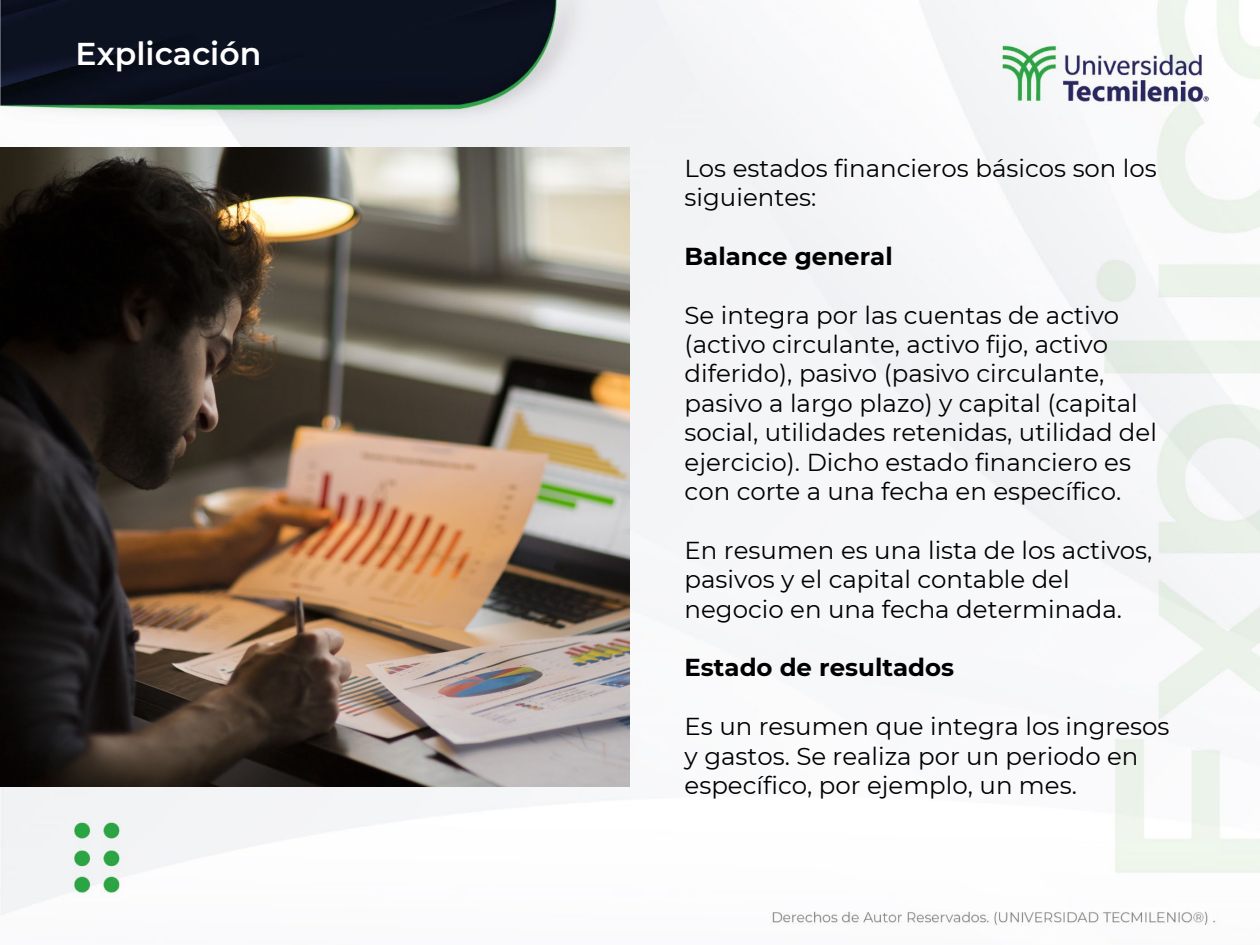
<style>
.page{position:relative;width:1260px;height:945px;background:#fff}
.page>*{position:absolute;margin:0;border:0;box-sizing:border-box;transform-origin:0 0}
.t1{font:600 31.5px "Montserrat";color:#fff}
.t2{font:24.5px/29.4px "Montserrat";color:#000}
.t3{font:700 24.5px "Montserrat";color:#000}
</style>
<div class="page">
<img style="left:0;top:0;width:1260px;height:926px">
<img style="left:0;top:147px;width:630px;height:640px">
<p class="t1" style="left:76px;top:32px;width:187px">Explicación</p>
<h1 class="t2" style="left:685px;top:152px;width:474px">Los estados financieros básicos son los siguientes:</h1>
<h1 class="t3" style="left:685px;top:238px;width:210px">Balance general</h1>
<h1 class="t2" style="left:685px;top:299px;width:474px">Se integra por las cuentas de activo (activo circulante, activo fijo, activo diferido), pasivo (pasivo circulante, pasivo a largo plazo) y capital (capital social, utilidades retenidas, utilidad del ejercicio). Dicho estado financiero es con corte a una fecha en específico.</h1>
<h1 class="t2" style="left:685px;top:535px;width:469px">En resumen es una lista de los activos, pasivos y el capital contable del negocio en una fecha determinada.</h1>
<h1 class="t3" style="left:685px;top:650px;width:271px">Estado de resultados</h1>
<h1 class="t2" style="left:685px;top:711px;width:486px">Es un resumen que integra los ingresos y gastos. Se realiza por un periodo en específico, por ejemplo, un mes.</h1>
</div>
